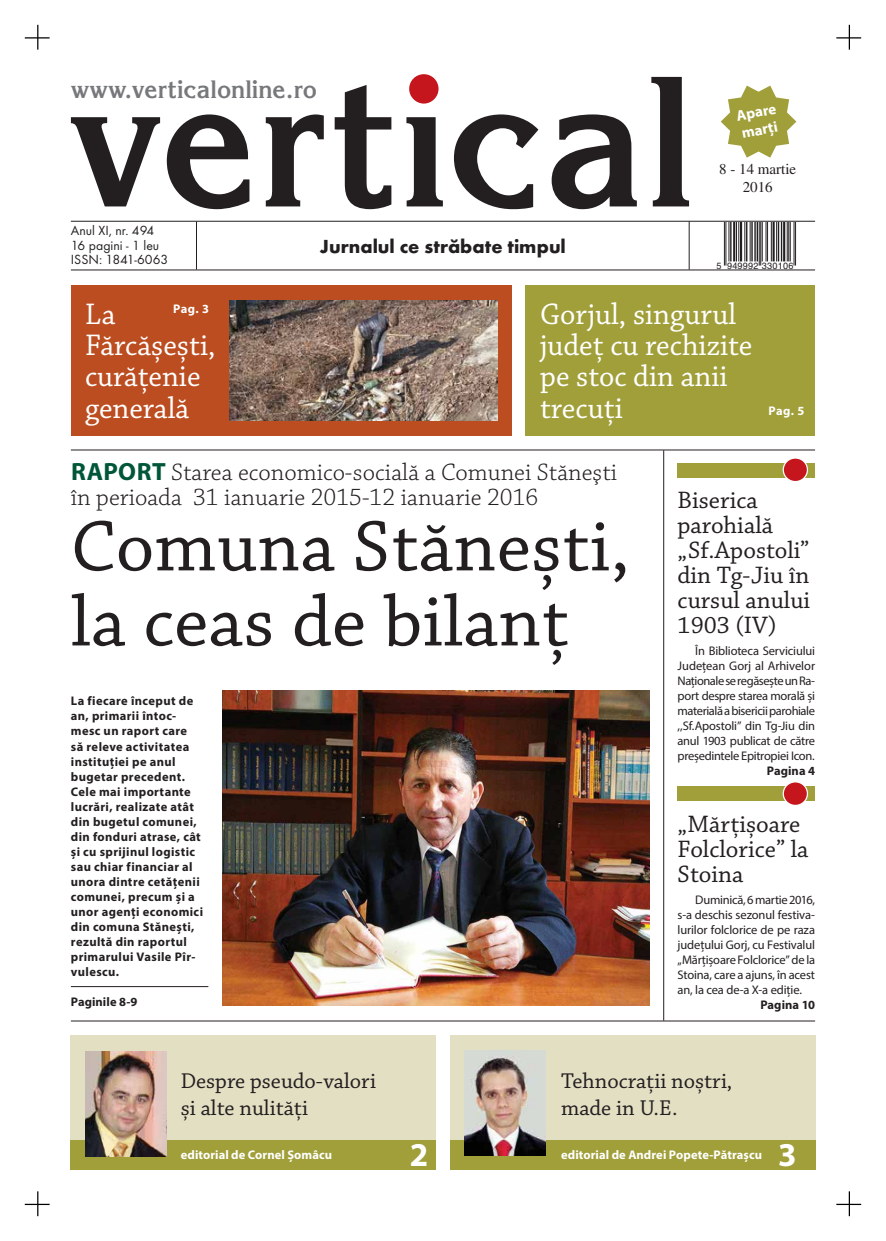
<style>
.page{position:relative;width:886px;height:1241px;background:#fff}
.page>*{position:absolute;margin:0;border:0;box-sizing:border-box;transform-origin:0 0}
.t1{font:75px/75px "Chaparral Pro Capt";color:#231f20}
.t2{font:700 33.38px "Myriad Pro";color:#fff}
.t3{font:31.25px/31.2px "Chaparral Pro";color:#fff}
.t4{font:25px/25px "Chaparral Pro";color:#231f20}
.t5{font:300 25px/25px "Chaparral Pro";color:#231f20}
.t6{font:700 24.62px "Korinna ROM";color:#77787b}
.t7{font:22.5px/27px "Chaparral Pro";color:#231f20}
.t8{font:700 19.62px "Futura TEE";color:#231f20}
.t9{font:15px/18px "Times ROM";color:#231f20;text-align:center}
.t10{font:700 15px/18px "Myriad Pro";color:#fff}
.t11{font:13.75px/14.8px "Futura TEE";color:#231f20}
.t12{font:12.5px/15px "Myriad Pro";letter-spacing:-.02em;color:#231f20;text-align:justify}
.t13{font:700 12.5px/15px "Myriad Pro";letter-spacing:.03em;color:#231f20}
.t14{font:700 12.5px "Myriad Pro";letter-spacing:.005em;color:#fff}
.t15{font:700 12.5px "Myriad Pro";letter-spacing:.005em;color:#231f20}
.t16{font:9.12px "Helvetica";letter-spacing:.025em;color:#231f20}
.s1{font-family:"Myriad Pro";font-weight:700;color:#005738}
</style>
<div class="page">
<svg style="left:25px;top:25px;width:25px;height:25px"></svg>
<svg style="left:25px;top:1191px;width:25px;height:24px"></svg>
<svg style="left:836px;top:25px;width:25px;height:25px"></svg>
<svg style="left:836px;top:1191px;width:25px;height:24px"></svg>
<svg style="left:552px;top:114px;width:85px;height:95px"></svg>
<svg style="left:167px;top:114px;width:82px;height:95px"></svg>
<svg style="left:71px;top:117px;width:89px;height:89px"></svg>
<svg style="left:266px;top:114px;width:58px;height:92px"></svg>
<svg style="left:335px;top:85px;width:56px;height:124px"></svg>
<svg style="left:406px;top:117px;width:37px;height:89px"></svg>
<div style="left:409px;top:74px;width:29px;height:30px;background:#c4161c;border-radius:50%"></div>
<svg style="left:454px;top:114px;width:84px;height:95px"></svg>
<svg style="left:651px;top:77px;width:38px;height:129px"></svg>
<hr style="left:728px;top:222px;width:1px;height:39px;background:#231f20">
<hr style="left:725px;top:222px;width:1px;height:43px;background:#231f20">
<hr style="left:724px;top:222px;width:1px;height:43px;background:#231f20">
<hr style="left:730px;top:222px;width:1px;height:39px;background:#231f20">
<hr style="left:733px;top:222px;width:2px;height:39px;background:#231f20">
<hr style="left:738px;top:222px;width:1px;height:39px;background:#231f20">
<hr style="left:736px;top:222px;width:1px;height:39px;background:#231f20">
<hr style="left:740px;top:222px;width:2px;height:39px;background:#231f20">
<hr style="left:744px;top:222px;width:1px;height:39px;background:#231f20">
<hr style="left:746px;top:222px;width:1px;height:39px;background:#231f20">
<hr style="left:750px;top:222px;width:1px;height:39px;background:#231f20">
<hr style="left:756px;top:222px;width:2px;height:39px;background:#231f20">
<hr style="left:754px;top:222px;width:2px;height:39px;background:#231f20">
<hr style="left:751px;top:222px;width:2px;height:39px;background:#231f20">
<hr style="left:771px;top:222px;width:1px;height:39px;background:#231f20">
<hr style="left:767px;top:222px;width:1px;height:39px;background:#231f20">
<hr style="left:766px;top:222px;width:1px;height:39px;background:#231f20">
<hr style="left:762px;top:222px;width:1px;height:39px;background:#231f20">
<hr style="left:760px;top:222px;width:1px;height:43px;background:#231f20">
<hr style="left:759px;top:222px;width:1px;height:43px;background:#231f20">
<hr style="left:772px;top:222px;width:3px;height:39px;background:#231f20">
<hr style="left:776px;top:222px;width:1px;height:39px;background:#231f20">
<hr style="left:781px;top:222px;width:1px;height:39px;background:#231f20">
<hr style="left:778px;top:222px;width:1px;height:39px;background:#231f20">
<hr style="left:783px;top:222px;width:2px;height:39px;background:#231f20">
<hr style="left:795px;top:222px;width:1px;height:43px;background:#231f20">
<hr style="left:794px;top:222px;width:1px;height:43px;background:#231f20">
<hr style="left:790px;top:222px;width:1px;height:39px;background:#231f20">
<hr style="left:788px;top:222px;width:1px;height:39px;background:#231f20">
<hr style="left:787px;top:222px;width:1px;height:39px;background:#231f20">
<hr style="left:71px;top:221px;width:744px;height:1px;background:#231f20">
<hr style="left:71px;top:270px;width:744px;height:1px;background:#231f20">
<hr style="left:689px;top:221px;width:1px;height:48px;background:#231f20">
<hr style="left:196px;top:221px;width:1px;height:48px;background:#231f20">
<svg style="left:721px;top:86px;width:75px;height:72px"></svg>
<hr style="left:71px;top:1020px;width:744px;height:1px;background:#231f20">
<hr style="left:663px;top:450px;width:1px;height:570px;background:#231f20">
<div style="left:71px;top:285px;width:441px;height:150px;background:#bc4d20"></div>
<div style="left:526px;top:285px;width:289px;height:150px;background:#a19f3a"></div>
<hr style="left:71px;top:449px;width:744px;height:1px;background:#231f20">
<div style="left:677px;top:463px;width:138px;height:14px;background:#a19f3a"></div>
<div style="left:783px;top:458px;width:24px;height:23px;background:#c4161c;border-radius:50%"></div>
<div style="left:782px;top:457px;width:26px;height:25px;border:1px solid #fff;border-radius:50%"></div>
<div style="left:677px;top:786px;width:138px;height:14px;background:#a19f3a"></div>
<div style="left:783px;top:781px;width:24px;height:24px;background:#c4161c;border-radius:50%"></div>
<div style="left:782px;top:781px;width:26px;height:25px;border:1px solid #fff;border-radius:50%"></div>
<img style="left:229px;top:300px;width:268px;height:120px">
<div style="left:71px;top:1035px;width:365px;height:134px;background:#e3dfc3"></div>
<div style="left:71px;top:1140px;width:365px;height:29px;background:#a19f3a"></div>
<div style="left:450px;top:1035px;width:365px;height:134px;background:#e3dfc3"></div>
<div style="left:450px;top:1140px;width:365px;height:29px;background:#a19f3a"></div>
<img style="left:464px;top:1050px;width:82px;height:105px">
<img style="left:85px;top:1051px;width:82px;height:105px">
<hr style="left:71px;top:986px;width:137px;height:1px;background:#231f20">
<img style="left:223px;top:690px;width:426px;height:315px">
<h3 class="t6" style="left:71px;top:74px;width:248px">www.verticalonline.ro</h3>
<p class="t11" style="left:71px;top:223px;width:99px">Anul XI, nr. 494<br>16 pagini - 1 leu<br>ISSN: 1841-6063</p>
<h3 class="t8" style="left:320px;top:234px;width:247px">Jurnalul ce străbate timpul</h3>
<p class="t10" style="left:735px;top:106px;width:42px;rotate:-10deg">Apare marți</p>
<p class="t9" style="left:719px;top:160px;width:79px">8 - 14 martie<br>2016</p>
<p class="t16" style="left:716px;top:260px;width:78px">5 949992 330106</p>
<h3 class="t3" style="left:85px;top:299px;width:132px">La<br>Fărcășești, curățenie generală</h3>
<h3 class="t3" style="left:540px;top:299px;width:214px">Gorjul, singurul județ cu rechizite pe stoc din anii trecuți</h3>
<p class="t14" style="left:173px;top:300px;width:37px">Pag. 3</p>
<p class="t14" style="left:768px;top:403px;width:37px">Pag. 5</p>
<h3 class="t5" style="left:71px;top:461px;width:548px"><span class="s1">RAPORT</span> Starea economico-socială a Comunei Stăneşti în perioada 31 ianuarie 2015-12 ianuarie 2016</h3>
<h1 class="t1" style="left:71px;top:511px;width:561px">Comuna Stănești, la ceas de bilanț</h1>
<p class="t13" style="left:71px;top:693px;width:134px">La fiecare început de an, primarii întoc&shy;mesc un raport care<br>să releve activitatea instituției pe anul bugetar precedent.<br>Cele mai importante lucrări, realizate atât din bugetul comunei, din fonduri atrase, cât și cu sprijinul logistic sau chiar financiar al unora dintre cetățenii comunei, precum și a unor agenți economici din comuna Stănești, rezultă din raportul primarului Vasile Pîr&shy;vulescu.</p>
<p class="t15" style="left:71px;top:993px;width:68px">Paginile 8-9</p>
<h3 class="t4" style="left:677px;top:488px;width:134px">Biserica parohială „Sf.Apostoli” din Tg-Jiu în cursul anului<br>1903 (IV)</h3>
<p class="t12" style="left:677px;top:642px;width:139px;text-indent:18px">În Biblioteca Serviciului Județean Gorj al Arhivelor Naționale se regăsește un Ra&shy;port despre starea morală și materială a bisericii parohiale ,,Sf.Apostoli” din Tg-Jiu din anul 1903 publicat de către președintele Epitropiei Icon.</p>
<p class="t13" style="left:767px;top:762px;width:50px">Pagina 4</p>
<h3 class="t4" style="left:677px;top:812px;width:133px">„Mărțișoare<br>Folclorice” la<br>Stoina</h3>
<p class="t12" style="left:677px;top:891px;width:139px;text-indent:18px">Duminică, 6 martie 2016, s-a deschis sezonul festiva&shy;lurilor folclorice de pe raza județului Gorj, cu Festivalul „Mărțișoare Folclorice” de la Stoina, care a ajuns, în acest an, la cea de-a X-a ediție.</p>
<p class="t15" style="left:760px;top:996px;width:56px">Pagina 10</p>
<h3 class="t7" style="left:181px;top:1068px;width:197px">Despre pseudo-valori și alte nulități</h3>
<h3 class="t7" style="left:561px;top:1068px;width:173px">Tehnocrații noștri, made in U.E.</h3>
<p class="t14" style="left:181px;top:1146px;width:153px">editorial de Cornel Şomâcu</p>
<h2 class="t2" style="left:778px;top:1133px;width:20px">3</h2>
<h2 class="t2" style="left:410px;top:1133px;width:20px">2</h2>
<p class="t14" style="left:561px;top:1146px;width:202px">editorial de Andrei Popete-Pătrașcu</p>
</div>
